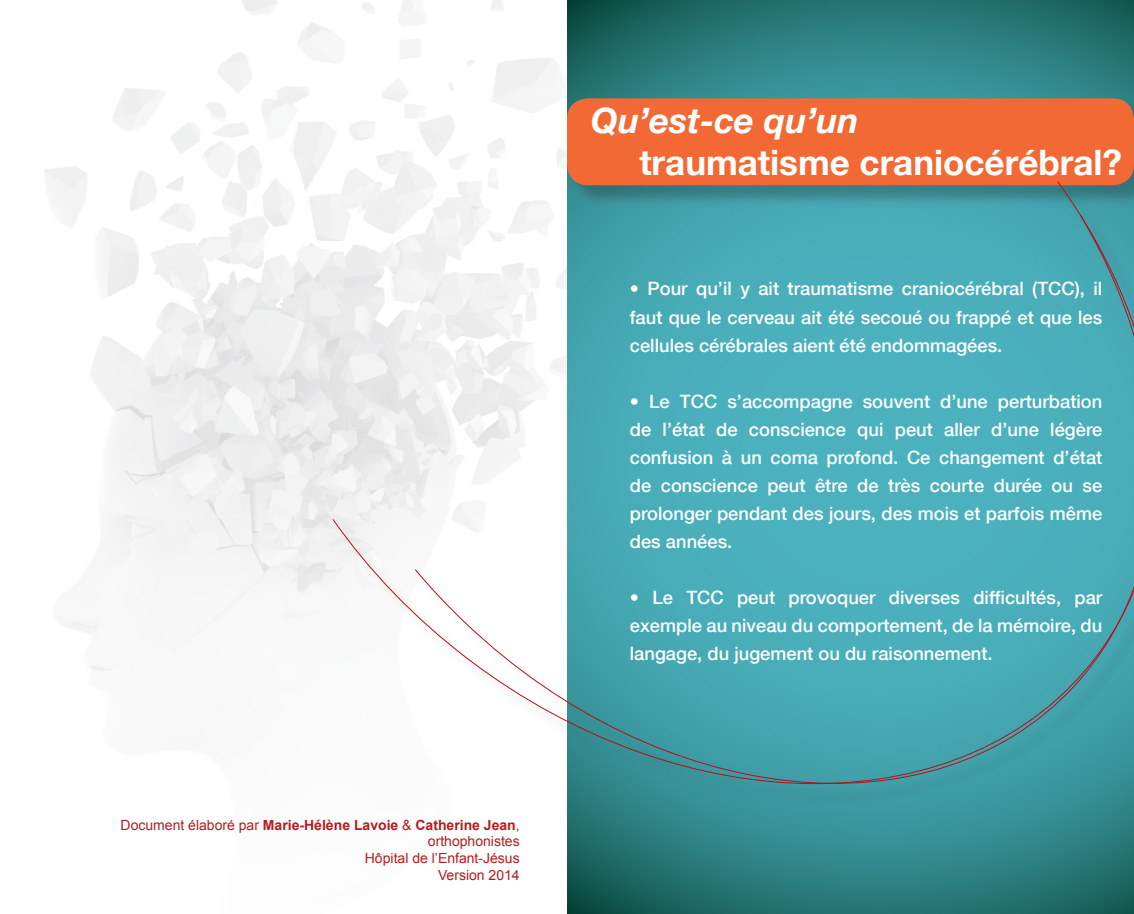
<style>
.page{position:relative;width:1134px;height:914px;background:#fff}
.page>*{position:absolute;margin:0;border:0;box-sizing:border-box;transform-origin:0 0}
.t1{font:700 35px "Helvetica Neue";color:#fff}
.t2{font:italic 700 35px "Helvetica Neue";color:#fff}
.t3{font:500 18.38px/28px "Helvetica Neue";color:#fff;text-align:justify}
.t4{font:700 14px "Arial";color:#b71a21}
.t5{font:14px "Arial";color:#b71a21}
.s1{font-weight:400}
</style>
<div class="page">
<img style="left:44px;top:0;width:523px;height:671px">
<img style="left:567px;top:0;width:567px;height:914px">
<div style="left:567px;top:98px;width:567px;height:87px;background:#f26935;border-radius:21px"></div>
<svg style="left:332px;top:180px;width:802px;height:491px"></svg>
<svg style="left:415px;top:215px;width:719px;height:622px"></svg>
<p class="t4" style="left:121px;top:815px;width:401px"><span class="s1">Document élaboré par</span> Marie-Hélène Lavoie <span class="s1">&amp;</span> Catherine Jean<span class="s1">,</span></p>
<p class="t5" style="left:428px;top:832px;width:93px">orthophonistes</p>
<p class="t5" style="left:365px;top:849px;width:156px">Hôpital de l’Enfant-Jésus</p>
<p class="t5" style="left:438px;top:865px;width:83px">Version 2014</p>
<p class="t2" style="left:591px;top:92px;width:270px">Qu’est-ce qu’un</p>
<p class="t1" style="left:639px;top:131px;width:484px">traumatisme craniocérébral?</p>
<p class="t3" style="left:630px;top:274px;width:474px">• Pour qu’il y ait traumatisme craniocérébral (TCC), il faut que le cerveau ait été secoué ou frappé et que les cellules cérébrales aient été endommagées.</p>
<p class="t3" style="left:630px;top:386px;width:474px">• Le TCC s’accompagne souvent d’une perturbation de l’état de conscience qui peut aller d’une légère confusion à un coma profond. Ce changement d’état de conscience peut être de très courte durée ou se prolonger pendant des jours, des mois et parfois même des années.</p>
<p class="t3" style="left:630px;top:582px;width:474px">• Le TCC peut provoquer diverses difficultés, par exemple au niveau du comportement, de la mémoire, du langage, du jugement ou du raisonnement.</p>
</div>
